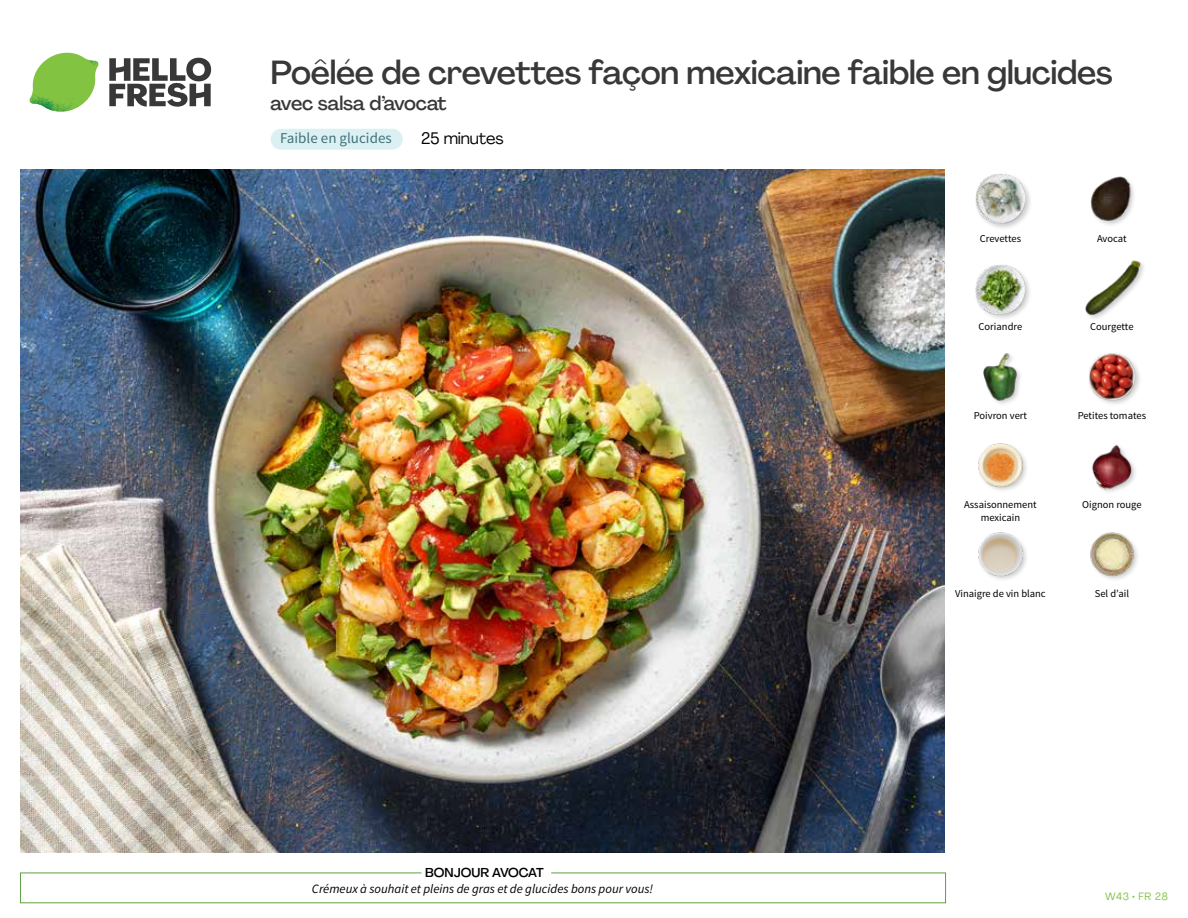
<style>
.page{position:relative;width:1188px;height:918px;background:#fff}
.page>*{position:absolute;margin:0;border:0;box-sizing:border-box;transform-origin:0 0}
.t1{font:500 33px "Agrandir";letter-spacing:-.01em;color:#383839}
.t2{font:500 19.5px "Agrandir";letter-spacing:-.01em;color:#383839}
.t3{font:16.5px "Agrandir";letter-spacing:-.01em;color:#000}
.t4{font:15px "Source Sans Pro";color:#43717b}
.t5{font:italic 12.75px "Source Sans Pro";color:#000}
.t6{font:500 12.75px "Agrandir";color:#000}
.t7{font:10.5px "Source Sans Pro";color:#000}
.t8{font:10.5px "Agrandir";letter-spacing:.05em;color:#82c341}
</style>
<div class="page">
<div style="left:271px;top:129px;width:132px;height:21px;background:#dbf0f2;border-radius:10px"></div>
<svg style="left:109px;top:57px;width:102px;height:50px"></svg>
<svg style="left:34px;top:53px;width:62px;height:40px"></svg>
<img style="left:67px;top:53px;width:32px;height:26px">
<img style="left:33px;top:75px;width:59px;height:11px">
<img style="left:29px;top:79px;width:61px;height:33px">
<img style="left:65px;top:86px;width:27px;height:25px">
<div style="left:20px;top:873px;width:926px;height:30px;border:1px solid #609f43"></div>
<div style="left:422px;top:865px;width:129px;height:15px;background:#fff"></div>
<img style="left:21px;top:170px;width:924px;height:682px">
<img style="left:978px;top:532px;width:49px;height:48px">
<img style="left:1091px;top:444px;width:44px;height:48px">
<img style="left:978px;top:443px;width:49px;height:48px">
<div style="left:1087px;top:351px;width:56px;height:56px;background:#000;opacity:.2"></div>
<img style="left:1088px;top:352px;width:48px;height:48px">
<img style="left:983px;top:353px;width:38px;height:51px">
<div style="left:1084px;top:260px;width:63px;height:62px;background:#000;opacity:.2"></div>
<img style="left:1084px;top:260px;width:57px;height:56px">
<div style="left:974px;top:264px;width:58px;height:57px;background:#000;opacity:.2"></div>
<img style="left:976px;top:264px;width:49px;height:50px">
<div style="left:1090px;top:176px;width:47px;height:51px;background:#000;opacity:.2"></div>
<img style="left:1090px;top:176px;width:45px;height:46px">
<div style="left:974px;top:172px;width:59px;height:59px;background:#000;opacity:.2"></div>
<img style="left:975px;top:173px;width:51px;height:51px">
<img style="left:1090px;top:532px;width:48px;height:48px">
<h1 class="t1" style="left:271px;top:52px;width:844px">Poêlée de crevettes façon mexicaine faible en glucides</h1>
<h2 class="t2" style="left:271px;top:91px;width:178px">avec salsa d’avocat</h2>
<h3 class="t4" style="left:280px;top:129px;width:113px">Faible en glucides</h3>
<h3 class="t3" style="left:421px;top:128px;width:84px">25 minutes</h3>
<p class="t7" style="left:980px;top:232px;width:43px">Crevettes</p>
<p class="t7" style="left:1097px;top:232px;width:31px">Avocat</p>
<p class="t7" style="left:979px;top:320px;width:45px">Coriandre</p>
<p class="t7" style="left:1090px;top:320px;width:45px">Courgette</p>
<p class="t7" style="left:974px;top:409px;width:55px">Poivron vert</p>
<p class="t7" style="left:1078px;top:409px;width:70px">Petites tomates</p>
<p class="t7" style="left:964px;top:498px;width:74px">Assaisonnement</p>
<p class="t7" style="left:1082px;top:498px;width:61px">Oignon rouge</p>
<p class="t7" style="left:981px;top:511px;width:41px">mexicain</p>
<p class="t6" style="left:425px;top:864px;width:120px">BONJOUR AVOCAT</p>
<p class="t5" style="left:312px;top:881px;width:343px">Crémeux à souhait et pleins de gras et de glucides bons pour vous!</p>
<p class="t7" style="left:955px;top:587px;width:92px">Vinaigre de vin blanc</p>
<p class="t7" style="left:1095px;top:587px;width:36px">Sel d’ail</p>
<p class="t8" style="left:1105px;top:890px;width:64px">W43 • FR 28</p>
</div>
